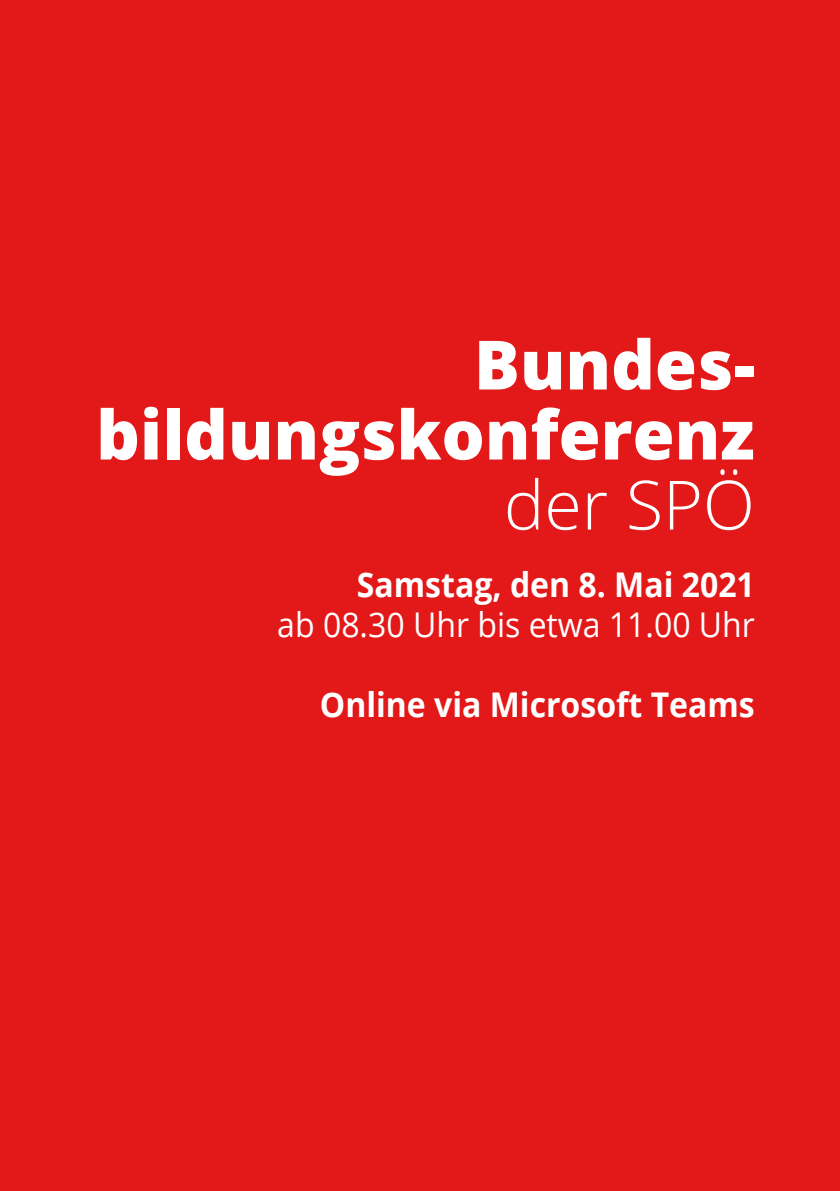
<style>
.page{position:relative;width:840px;height:1191px;background:#fff}
.page>*{position:absolute;margin:0;border:0;box-sizing:border-box;transform-origin:0 0}
.t1{font:800 68px/70px "Open Sans";color:#fff;text-align:right}
.t2{font:300 68px "Open Sans";color:#fff}
.t3{font:700 34px "Open Sans";color:#fff;scale:.94 1}
.t4{font:34px "Open Sans";color:#fff;scale:.94 1}
</style>
<div class="page">
<div style="left:0;top:0;width:839px;height:1191px;background:#e31818"></div>
<h1 class="t1" style="left:96px;top:328px;width:659px">Bundes&shy;bildungskonferenz</h1>
<h1 class="t2" style="left:503px;top:457px;width:252px">der SPÖ</h1>
<p class="t3" style="left:356px;top:560px;width:424px">Samstag, den 8. Mai 2021</p>
<p class="t4" style="left:277px;top:600px;width:509px">ab 08.30 Uhr bis etwa 11.00 Uhr</p>
<p class="t3" style="left:320px;top:680px;width:464px">Online via Microsoft Teams</p>
</div>
